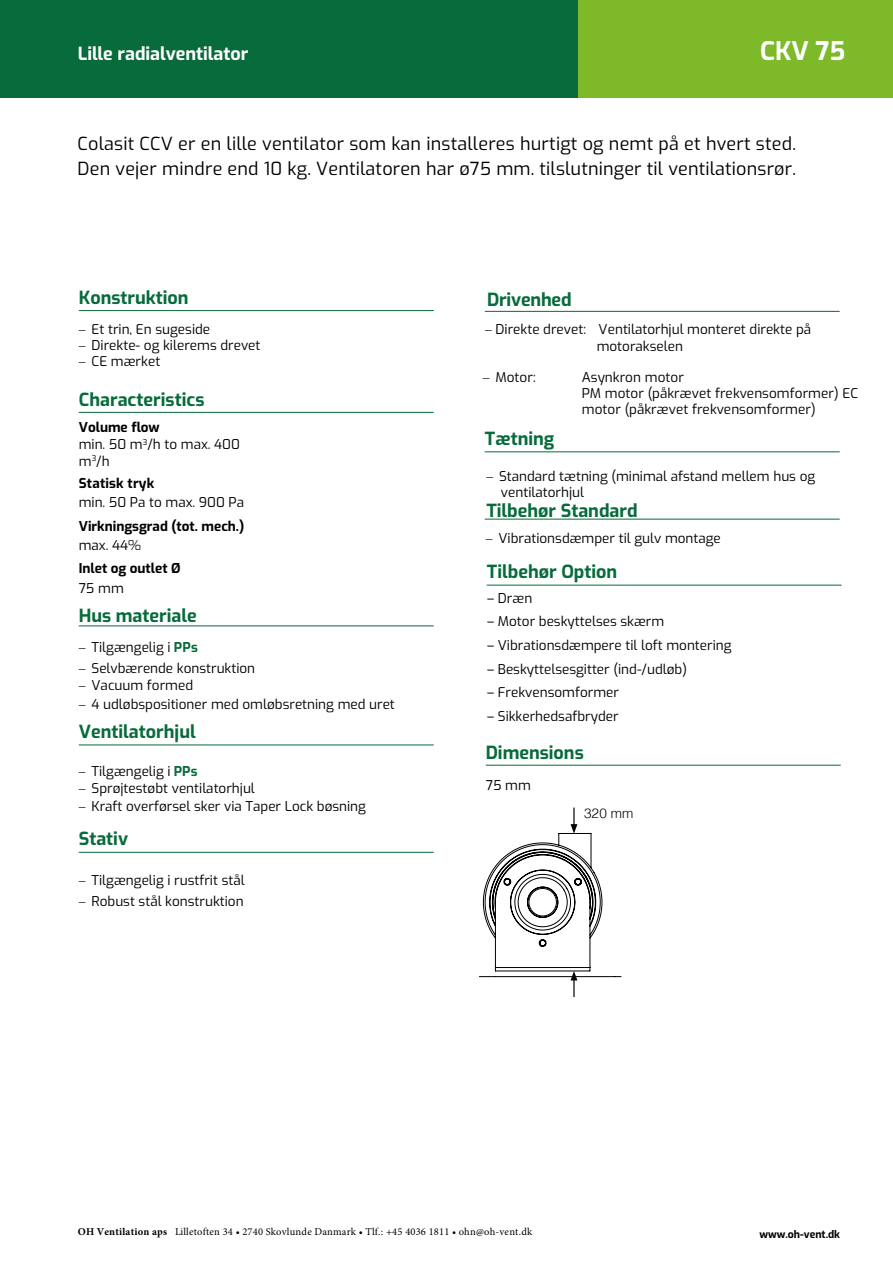
<style>
.page{position:relative;width:893px;height:1263px;background:#fff}
.page>*{position:absolute;margin:0;border:0;box-sizing:border-box;transform-origin:0 0}
.t1{font:700 25.5px "Exo";color:#fff}
.t2{font:18px/25.5px "Exo";letter-spacing:.01em;color:#000}
.t3{font:700 18px "Exo";color:#086b3b}
.t4{font:700 18px "Exo";color:#fff}
.t5{font:13.5px/16.2px "Exo";color:#000}
.t6{font:13.5px "Exo";color:#000}
.t7{font:700 13.5px "Exo";color:#000}
.t8{font:300 13.5px "Helvetica";color:#000}
.t9{font:10.5px "Minion Pro";letter-spacing:.02em;color:#000}
.t10{font:700 10.5px "Exo";color:#000}
.s1{font-family:"Helvetica";font-weight:300}
.s2{font-weight:700}
.s3{font-weight:700;color:#086b3b}
</style>
<div class="page">
<hr style="left:79px;top:310px;width:355px;height:1px;background:#086b3b">
<hr style="left:79px;top:412px;width:355px;height:1px;background:#086b3b">
<hr style="left:79px;top:626px;width:355px;height:1px;background:#086b3b">
<hr style="left:79px;top:745px;width:355px;height:1px;background:#086b3b">
<hr style="left:79px;top:852px;width:355px;height:1px;background:#086b3b">
<div style="left:578px;top:0;width:315px;height:98px;background:#7db928"></div>
<div style="left:0;top:0;width:578px;height:98px;background:#086b3b"></div>
<hr style="left:485px;top:311px;width:355px;height:1px;background:#086b3b">
<hr style="left:485px;top:452px;width:355px;height:1px;background:#086b3b">
<hr style="left:485px;top:519px;width:355px;height:1px;background:#086b3b">
<hr style="left:486px;top:765px;width:355px;height:1px;background:#086b3b">
<hr style="left:469px;top:1070px;width:168px;height:1px;background:#000">
<hr style="left:813px;top:816px;width:1px;height:173px;background:#000">
<hr style="left:469px;top:1065px;width:168px;height:1px;background:#000">
<hr style="left:808px;top:816px;width:1px;height:173px;background:#000">
<hr style="left:469px;top:816px;width:1px;height:173px;background:#000">
<hr style="left:469px;top:816px;width:168px;height:1px;background:#000">
<hr style="left:804px;top:816px;width:1px;height:173px;background:#000">
<hr style="left:469px;top:1061px;width:168px;height:1px;background:#000">
<hr style="left:495px;top:976px;width:120px;height:1px;background:#000">
<hr style="left:487px;top:585px;width:355px;height:1px;background:#086b3b">
<svg style="left:479px;top:807px;width:123px;height:190px"></svg>
<h2 class="t4" style="left:78px;top:40px;width:172px">Lille radialventilator</h2>
<h1 class="t1" style="left:760px;top:32px;width:87px">CKV 75</h1>
<h2 class="t2" style="left:78px;top:129px;width:720px">Colasit CCV er en lille ventilator som kan installeres hurtigt og nemt på et hvert sted.<br>Den vejer mindre end 10 kg. Ventilatoren har ø75 mm. tilslutninger til ventilationsrør.</h2>
<h2 class="t3" style="left:79px;top:284px;width:111px">Konstruktion</h2>
<p class="t5" style="left:79px;top:320px;width:133px"><span class="s1">–</span> Et trin, En sugeside</p>
<p class="t5" style="left:79px;top:336px;width:183px"><span class="s1">–</span> Direkte- og kilerems drevet</p>
<p class="t5" style="left:79px;top:352px;width:83px"><span class="s1">–</span> CE mærket</p>
<h2 class="t3" style="left:79px;top:386px;width:127px">Characteristics</h2>
<p class="t5" style="left:79px;top:418px;width:163px;line-height:16.8px"><span class="s2">Volume flow<br></span>min. 50 m<sup>3</sup>/h to max. 400 m<sup>3</sup>/h</p>
<p class="t7" style="left:79px;top:473px;width:77px">Statisk tryk</p>
<p class="t5" style="left:79px;top:493px;width:167px">min. 50 Pa to max. 900 Pa</p>
<p class="t7" style="left:79px;top:516px;width:167px">Virkningsgrad (tot. mech.)</p>
<p class="t5" style="left:79px;top:536px;width:64px">max. 44%</p>
<p class="t7" style="left:79px;top:557px;width:103px">Inlet og outlet Ø</p>
<p class="t5" style="left:79px;top:579px;width:47px">75 mm</p>
<h2 class="t3" style="left:79px;top:602px;width:119px">Hus materiale</h2>
<p class="t5" style="left:79px;top:638px;width:121px"><span class="s1">–</span> Tilgængelig i <span class="s3">PPs</span></p>
<p class="t5" style="left:79px;top:659px;width:178px"><span class="s1">–</span> Selvbærende konstruktion</p>
<p class="t5" style="left:79px;top:676px;width:116px"><span class="s1">–</span> Vacuum formed</p>
<p class="t5" style="left:79px;top:695px;width:318px"><span class="s1">–</span> 4 udløbspositioner med omløbsretning med uret</p>
<h2 class="t3" style="left:79px;top:718px;width:118px">Ventilatorhjul</h2>
<p class="t5" style="left:79px;top:762px;width:120px"><span class="s1">–</span> Tilgængelig i <span class="s3">PPs</span></p>
<p class="t5" style="left:79px;top:780px;width:178px"><span class="s1">–</span> Sprøjtestøbt ventilatorhjul</p>
<p class="t5" style="left:79px;top:797px;width:289px"><span class="s1">–</span> Kraft overførsel sker via Taper Lock bøsning</p>
<h2 class="t3" style="left:79px;top:825px;width:51px">Stativ</h2>
<p class="t5" style="left:79px;top:871px;width:167px"><span class="s1">–</span> Tilgængelig i rustfrit stål</p>
<p class="t5" style="left:79px;top:892px;width:166px"><span class="s1">–</span> Robust stål konstruktion</p>
<h2 class="t3" style="left:487px;top:286px;width:86px">Drivenhed</h2>
<p class="t5" style="left:597px;top:321px;width:216px;text-indent:-112px"><span class="s1">–</span> Direkte drevet: Ventilatorhjul monteret direkte på motorakselen</p>
<p class="t5" style="left:483px;top:368px;width:54px"><span class="s1">–</span> Motor:</p>
<p class="t5" style="left:582px;top:368px;width:278px">Asynkron motor<br>PM motor (påkrævet frekvensomformer) EC motor (påkrævet frekvensomformer)</p>
<h2 class="t3" style="left:485px;top:425px;width:71px">Tætning</h2>
<p class="t5" style="left:501px;top:467px;width:316px;text-indent:-15px"><span class="s1">–</span> Standard tætning (minimal afstand mellem hus og ventilatorhjul</p>
<h2 class="t3" style="left:486px;top:497px;width:153px">Tilbehør Standard</h2>
<p class="t5" style="left:486px;top:529px;width:237px"><span class="s1">–</span> Vibrationsdæmper til gulv montage</p>
<h2 class="t3" style="left:487px;top:558px;width:132px">Tilbehør Option</h2>
<p class="t6" style="left:487px;top:588px;width:47px">– Dræn</p>
<p class="t6" style="left:487px;top:611px;width:179px">– Motor beskyttelses skærm</p>
<p class="t6" style="left:487px;top:635px;width:246px">– Vibrationsdæmpere til loft montering</p>
<p class="t6" style="left:487px;top:659px;width:201px">– Beskyttelsesgitter (ind-/udløb)</p>
<p class="t6" style="left:487px;top:682px;width:133px">– Frekvensomformer</p>
<p class="t6" style="left:487px;top:706px;width:133px">– Sikkerhedsafbryder</p>
<h2 class="t3" style="left:486px;top:738px;width:100px">Dimensions</h2>
<p class="t5" style="left:486px;top:776px;width:47px">75 mm</p>
<p class="t8" style="left:584px;top:802px;width:51px">320 mm</p>
<p class="t9" style="left:78px;top:1225px;width:456px"><span class="s2">OH Ventilation aps</span> Lilletoften 34 • 2740 Skovlunde Danmark • Tlf.: +45 4036 1811 • ohn@oh-vent.dk</p>
<p class="t10" style="left:759px;top:1226px;width:82px">www.oh-vent.dk</p>
</div>
